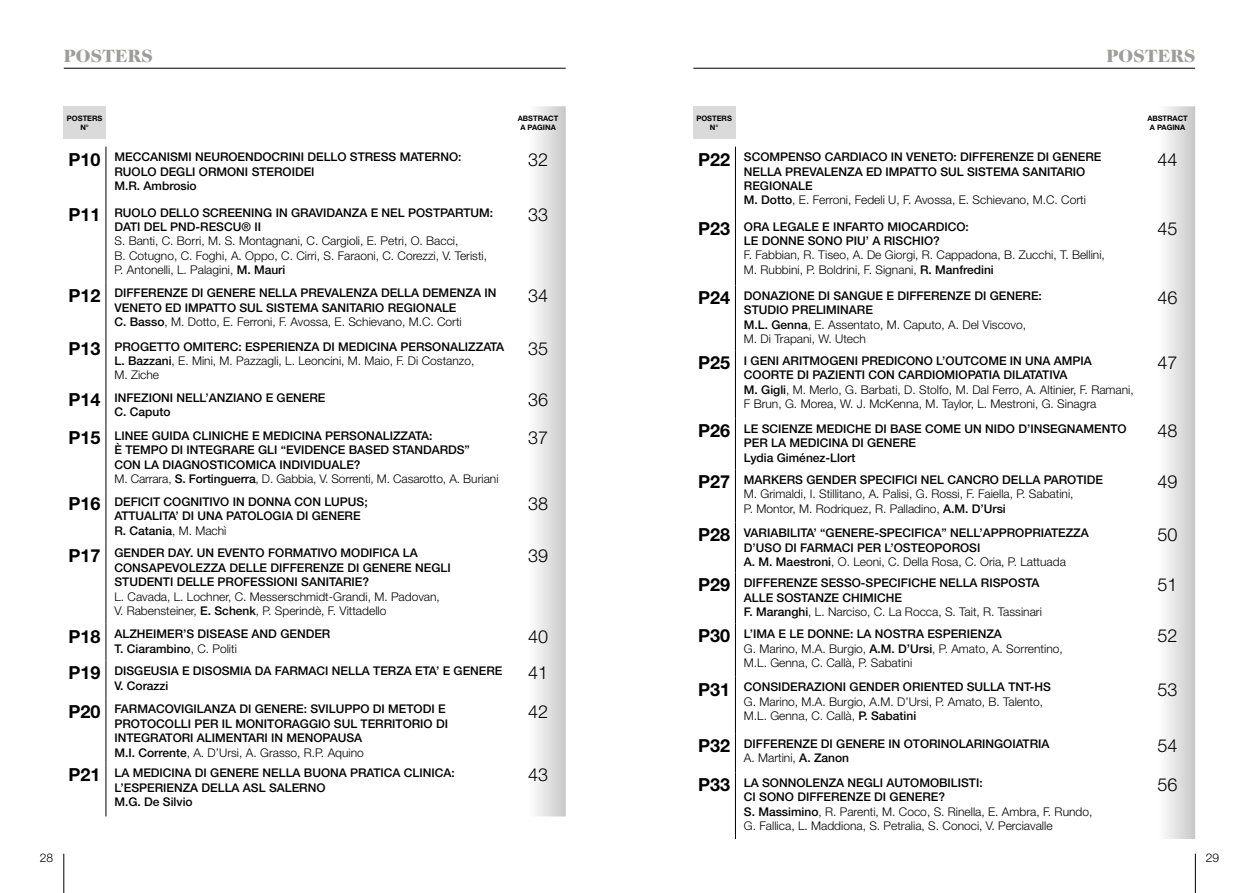
<style>
.page{position:relative;width:1259px;height:893px;background:#fff}
.page>*{position:absolute;margin:0;border:0;box-sizing:border-box;transform-origin:0 0}
.t1{font:300 18px "Helvetica Neue LT Std";color:#000}
.t2{font:900 18px "Caslon 224 Std";color:#9d9d9c}
.t3{font:500 12px/14.4px "Helvetica Neue LT Std";color:#000}
.t4{font:300 12px/14.4px "Helvetica Neue LT Std";color:#000}
.t5{font:700 7.5px/9px "Helvetica Neue LT Std";color:#000;text-align:center}
.s1{font-weight:700;font-size:18px}
.s2{font-weight:500}
.s3{font-weight:300}
</style>
<div class="page">
<hr style="left:693px;top:68px;width:502px;height:1px;background:#000">
<hr style="left:64px;top:68px;width:502px;height:1px;background:#000">
<hr style="left:64px;top:854px;width:1px;height:39px;background:#000">
<hr style="left:1195px;top:854px;width:1px;height:39px;background:#000">
<div style="left:693px;top:106px;width:42px;height:33px;background:#dadada"></div>
<svg style="left:1165px;top:106px;width:30px;height:733px"></svg>
<hr style="left:735px;top:147px;width:1px;height:69px;background:#000">
<hr style="left:735px;top:216px;width:1px;height:69px;background:#000">
<hr style="left:735px;top:285px;width:1px;height:65px;background:#000">
<hr style="left:735px;top:350px;width:1px;height:68px;background:#000">
<hr style="left:735px;top:418px;width:1px;height:51px;background:#000">
<hr style="left:735px;top:469px;width:1px;height:54px;background:#000">
<hr style="left:735px;top:523px;width:1px;height:50px;background:#000">
<hr style="left:735px;top:573px;width:1px;height:51px;background:#000">
<hr style="left:735px;top:624px;width:1px;height:53px;background:#000">
<hr style="left:735px;top:677px;width:1px;height:56px;background:#000">
<hr style="left:735px;top:733px;width:1px;height:39px;background:#000">
<hr style="left:735px;top:772px;width:1px;height:67px;background:#000">
<div style="left:63px;top:106px;width:43px;height:33px;background:#dadada"></div>
<svg style="left:536px;top:106px;width:30px;height:710px"></svg>
<hr style="left:106px;top:147px;width:1px;height:55px;background:#000">
<hr style="left:106px;top:202px;width:1px;height:81px;background:#000">
<hr style="left:106px;top:283px;width:1px;height:53px;background:#000">
<hr style="left:106px;top:336px;width:1px;height:51px;background:#000">
<hr style="left:106px;top:387px;width:1px;height:38px;background:#000">
<hr style="left:106px;top:425px;width:1px;height:66px;background:#000">
<hr style="left:106px;top:491px;width:1px;height:52px;background:#000">
<hr style="left:106px;top:543px;width:1px;height:81px;background:#000">
<hr style="left:106px;top:624px;width:1px;height:36px;background:#000">
<hr style="left:106px;top:660px;width:1px;height:39px;background:#000">
<hr style="left:106px;top:699px;width:1px;height:64px;background:#000">
<hr style="left:106px;top:763px;width:1px;height:53px;background:#000">
<h1 class="t2" style="left:64px;top:46px;width:91px">POSTERS</h1>
<h1 class="t2" style="left:1106px;top:46px;width:91px">POSTERS</h1>
<p class="t5" style="left:67px;top:114px;width:11px">POSTERS</p>
<p class="t5" style="left:80px;top:123px;width:10px">N°</p>
<p class="t5" style="left:518px;top:114px;width:42px">ABSTRACT<br>A PAGINA</p>
<p class="t3" style="left:114px;top:150px;width:348px;text-indent:-46px"><span class="s1">P10</span> MECCANISMI NEUROENDOCRINI DELLO STRESS MATERNO:<br>RUOLO DEGLI ORMONI STEROIDEI<br>M.R. Ambrosio</p>
<h1 class="t1" style="left:528px;top:148px;width:22px">32</h1>
<p class="t3" style="left:114px;top:205px;width:380px;text-indent:-46px"><span class="s1">P11</span> RUOLO DELLO SCREENING IN GRAVIDANZA E NEL POSTPARTUM:<br>DATI DEL PND-RESCU® II</p>
<p class="t4" style="left:114px;top:234px;width:374px">S. Banti, C. Borri, M. S. Montagnani, C. Cargioli, E. Petri, O. Bacci,<br>B. Cotugno, C. Foghi, A. Oppo, C. Cirri, S. Faraoni, C. Corezzi, V. Teristi,<br>P. Antonelli, L. Palagini, <span class="s2">M. Mauri</span></p>
<h1 class="t1" style="left:528px;top:203px;width:22px">33</h1>
<p class="t3" style="left:114px;top:286px;width:383px;text-indent:-46px"><span class="s1">P12</span> DIFFERENZE DI GENERE NELLA PREVALENZA DELLA DEMENZA IN<br>VENETO ED IMPATTO SUL SISTEMA SANITARIO REGIONALE<br>C. Basso<span class="s3">, M. Dotto, E. Ferroni, F. Avossa, E. Schievano, M.C. Corti</span></p>
<h1 class="t1" style="left:528px;top:284px;width:22px">34</h1>
<p class="t3" style="left:114px;top:339px;width:391px;text-indent:-46px"><span class="s1">P13</span> PROGETTO OMITERC: ESPERIENZA DI MEDICINA PERSONALIZZATA<br>L. Bazzani<span class="s3">, E. Mini, M. Pazzagli, L. Leoncini, M. Maio, F. Di Costanzo,<br>M. Ziche</span></p>
<h1 class="t1" style="left:528px;top:337px;width:22px">35</h1>
<p class="t3" style="left:114px;top:390px;width:212px;text-indent:-46px"><span class="s1">P14</span> INFEZIONI NELL’ANZIANO E GENERE<br>C. Caputo</p>
<h1 class="t1" style="left:528px;top:388px;width:22px">36</h1>
<p class="t3" style="left:114px;top:428px;width:385px;text-indent:-46px"><span class="s1">P15</span> LINEE GUIDA CLINICHE E MEDICINA PERSONALIZZATA:<br>È TEMPO DI INTEGRARE GLI “EVIDENCE BASED STANDARDS” CON LA DIAGNOSTICOMICA INDIVIDUALE?<br><span class="s3">M. Carrara,</span> S. Fortinguerra<span class="s3">, D. Gabbia, V. Sorrenti, M. Casarotto, A. Buriani</span></p>
<h1 class="t1" style="left:528px;top:427px;width:22px">37</h1>
<p class="t3" style="left:114px;top:494px;width:255px;text-indent:-46px"><span class="s1">P16</span> DEFICIT COGNITIVO IN DONNA CON LUPUS;<br>ATTUALITA’ DI UNA PATOLOGIA DI GENERE<br>R. Catania<span class="s3">, M. Machì</span></p>
<h1 class="t1" style="left:528px;top:493px;width:22px">38</h1>
<p class="t3" style="left:114px;top:546px;width:338px;text-indent:-46px"><span class="s1">P17</span> GENDER DAY. UN EVENTO FORMATIVO MODIFICA LA<br>CONSAPEVOLEZZA DELLE DIFFERENZE DI GENERE NEGLI<br>STUDENTI DELLE PROFESSIONI SANITARIE?</p>
<p class="t4" style="left:114px;top:589px;width:327px">L. Cavada, L. Lochner, C. Messerschmidt-Grandi, M. Padovan,<br>V. Rabensteiner, <span class="s2">E. Schenk</span>, P. Sperindè, F. Vittadello</p>
<h1 class="t1" style="left:528px;top:544px;width:22px">39</h1>
<p class="t3" style="left:114px;top:627px;width:217px;text-indent:-46px"><span class="s1">P18</span> ALZHEIMER’S DISEASE AND GENDER<br>T. Ciarambino<span class="s3">, C. Politi</span></p>
<h1 class="t1" style="left:528px;top:625px;width:22px">40</h1>
<p class="t3" style="left:114px;top:663px;width:389px;text-indent:-46px"><span class="s1">P19</span> DISGEUSIA E DISOSMIA DA FARMACI NELLA TERZA ETA’ E GENERE<br>V. Corazzi</p>
<h1 class="t1" style="left:528px;top:662px;width:22px">41</h1>
<p class="t3" style="left:114px;top:702px;width:335px;text-indent:-46px"><span class="s1">P20</span> FARMACOVIGILANZA DI GENERE: SVILUPPO DI METODI E PROTOCOLLI PER IL MONITORAGGIO SUL TERRITORIO DI INTEGRATORI ALIMENTARI IN MENOPAUSA<br>M.I. Corrente<span class="s3">, A. D’Ursi, A. Grasso, R.P. Aquino</span></p>
<h1 class="t1" style="left:528px;top:700px;width:22px">42</h1>
<p class="t3" style="left:114px;top:766px;width:342px;text-indent:-46px"><span class="s1">P21</span> LA MEDICINA DI GENERE NELLA BUONA PRATICA CLINICA:<br>L’ESPERIENZA DELLA ASL SALERNO<br>M.G. De Silvio</p>
<h1 class="t1" style="left:528px;top:764px;width:22px">43</h1>
<p class="t5" style="left:696px;top:114px;width:11px">POSTERS</p>
<p class="t5" style="left:710px;top:123px;width:10px">N°</p>
<p class="t5" style="left:1147px;top:114px;width:42px">ABSTRACT<br>A PAGINA</p>
<p class="t3" style="left:744px;top:150px;width:359px;text-indent:-46px"><span class="s1">P22</span> SCOMPENSO CARDIACO IN VENETO: DIFFERENZE DI GENERE NELLA PREVALENZA ED IMPATTO SUL SISTEMA SANITARIO REGIONALE<br>M. Dotto<span class="s3">, E. Ferroni, Fedeli U, F. Avossa, E. Schievano, M.C. Corti</span></p>
<h1 class="t1" style="left:1157px;top:148px;width:22px">44</h1>
<p class="t3" style="left:744px;top:219px;width:226px;text-indent:-46px"><span class="s1">P23</span> ORA LEGALE E INFARTO MIOCARDICO:<br>LE DONNE SONO PIU’ A RISCHIO?</p>
<p class="t4" style="left:744px;top:248px;width:362px">F. Fabbian, R. Tiseo, A. De Giorgi, R. Cappadona, B. Zucchi, T. Bellini,<br>M. Rubbini, P. Boldrini, F. Signani, <span class="s2">R. Manfredini</span></p>
<h1 class="t1" style="left:1157px;top:217px;width:22px">45</h1>
<p class="t3" style="left:744px;top:288px;width:299px;text-indent:-46px"><span class="s1">P24</span> DONAZIONE DI SANGUE E DIFFERENZE DI GENERE:<br>STUDIO PRELIMINARE<br>M.L. Genna<span class="s3">, E. Assentato, M. Caputo, A. Del Viscovo, M. Di Trapani, W. Utech</span></p>
<h1 class="t1" style="left:1157px;top:287px;width:22px">46</h1>
<p class="t4" style="left:744px;top:353px;width:391px;text-indent:-46px"><span class="s1">P25</span> <span class="s2">I GENI ARITMOGENI PREDICONO L’OUTCOME IN UNA AMPIA COORTE DI PAZIENTI CON CARDIOMIOPATIA DILATATIVA<br>M. Gigli</span>, M. Merlo, G. Barbati, D. Stolfo, M. Dal Ferro, A. Altinier, F. Ramani, F Brun, G. Morea, W. J. McKenna, M. Taylor, L. Mestroni, G. Sinagra</p>
<h1 class="t1" style="left:1157px;top:352px;width:22px">47</h1>
<p class="t3" style="left:744px;top:421px;width:384px;text-indent:-46px"><span class="s1">P26</span> LE SCIENZE MEDICHE DI BASE COME UN NIDO D’INSEGNAMENTO<br>PER LA MEDICINA DI GENERE<br>Lydia Giménez-Llort</p>
<h1 class="t1" style="left:1157px;top:420px;width:22px">48</h1>
<p class="t4" style="left:744px;top:472px;width:360px;text-indent:-46px"><span class="s1">P27</span> <span class="s2">MARKERS GENDER SPECIFICI NEL CANCRO DELLA PAROTIDE<br></span>M. Grimaldi, I. Stillitano, A. Palisi, G. Rossi, F. Faiella, P. Sabatini,<br>P. Montor, M. Rodriquez, R. Palladino, <span class="s2">A.M. D’Ursi</span></p>
<h1 class="t1" style="left:1157px;top:471px;width:22px">49</h1>
<p class="t3" style="left:744px;top:526px;width:346px;text-indent:-46px"><span class="s1">P28</span> VARIABILITA’ “GENERE-SPECIFICA” NELL’APPROPRIATEZZA<br>D’USO DI FARMACI PER L’OSTEOPOROSI<br>A. M. Maestroni<span class="s3">, O. Leoni, C. Della Rosa, C. Oria, P. Lattuada</span></p>
<h1 class="t1" style="left:1157px;top:524px;width:22px">50</h1>
<p class="t3" style="left:744px;top:576px;width:299px;text-indent:-46px"><span class="s1">P29</span> DIFFERENZE SESSO-SPECIFICHE NELLA RISPOSTA<br>ALLE SOSTANZE CHIMICHE<br>F. Maranghi<span class="s3">, L. Narciso, C. La Rocca, S. Tait, R. Tassinari</span></p>
<h1 class="t1" style="left:1157px;top:574px;width:22px">51</h1>
<p class="t4" style="left:744px;top:626px;width:320px;text-indent:-46px"><span class="s1">P30</span> <span class="s2">L’IMA E LE DONNE: LA NOSTRA ESPERIENZA<br></span>G. Marino, M.A. Burgio, <span class="s2">A.M. D’Ursi</span>, P. Amato, A. Sorrentino,<br>M.L. Genna, C. Callà, P. Sabatini</p>
<h1 class="t1" style="left:1157px;top:625px;width:22px">52</h1>
<p class="t4" style="left:744px;top:680px;width:308px;text-indent:-46px"><span class="s1">P31</span> <span class="s2">CONSIDERAZIONI GENDER ORIENTED SULLA TNT-HS<br></span>G. Marino, M.A. Burgio, A.M. D’Ursi, P. Amato, B. Talento,<br>M.L. Genna, C. Callà, <span class="s2">P. Sabatini</span></p>
<h1 class="t1" style="left:1157px;top:678px;width:22px">53</h1>
<p class="t3" style="left:744px;top:736px;width:307px;text-indent:-46px"><span class="s1">P32</span> DIFFERENZE DI GENERE IN OTORINOLARINGOIATRIA<br><span class="s3">A. Martini,</span> A. Zanon</p>
<h1 class="t1" style="left:1157px;top:734px;width:22px">54</h1>
<p class="t4" style="left:744px;top:775px;width:350px;text-indent:-46px"><span class="s1">P33</span> <span class="s2">LA SONNOLENZA NEGLI AUTOMOBILISTI:<br>CI SONO DIFFERENZE DI GENERE?<br>S. Massimino</span>, R. Parenti, M. Coco, S. Rinella, E. Ambra, F. Rundo, G. Fallica, L. Maddiona, S. Petralia, S. Conoci, V. Perciavalle</p>
<h1 class="t1" style="left:1157px;top:774px;width:22px">56</h1>
<p class="t4" style="left:40px;top:850px;width:15px">28</p>
<p class="t4" style="left:1205px;top:850px;width:15px">29</p>
</div>
